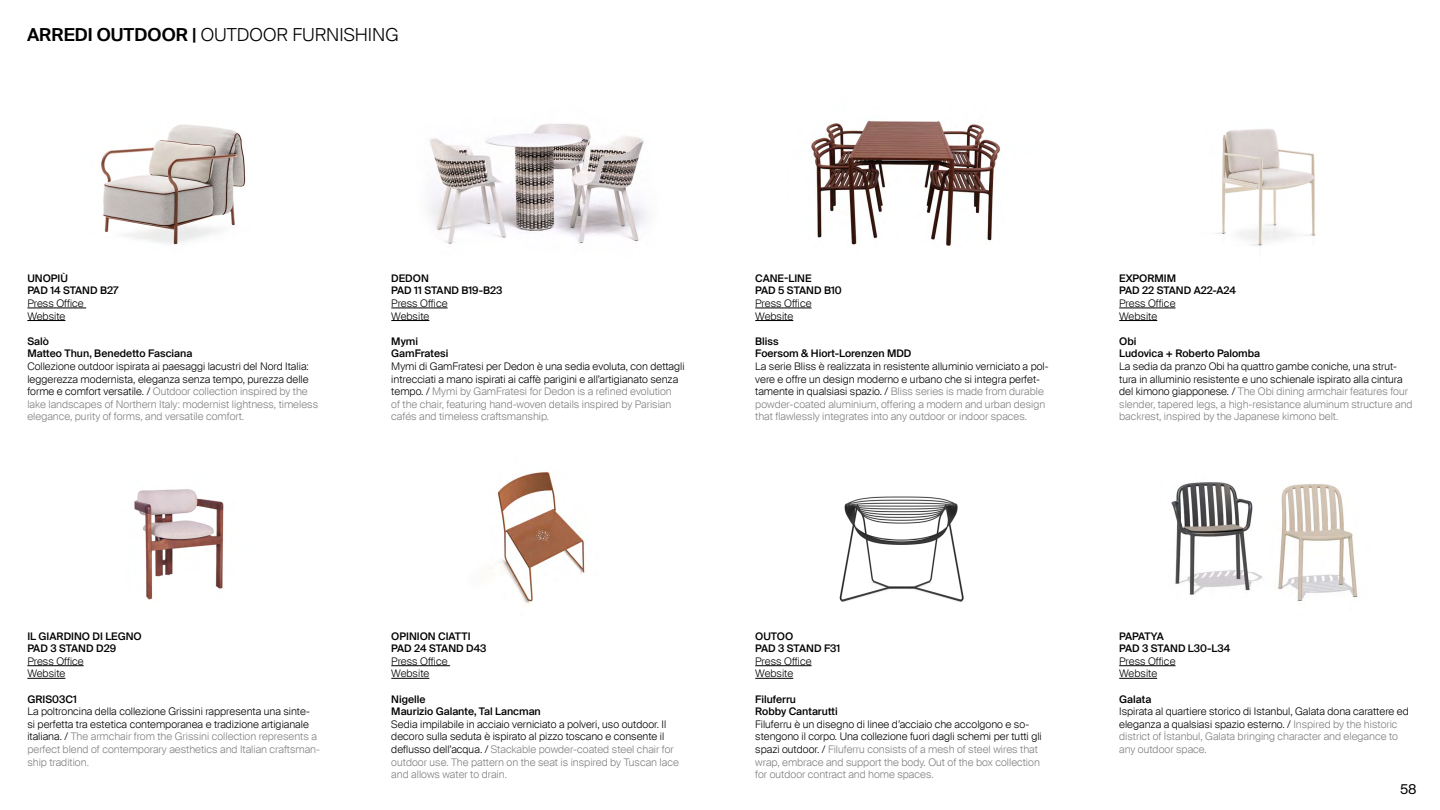
<style>
.page{position:relative;width:1440px;height:810px;background:#fff}
.page>*{position:absolute;margin:0;border:0;box-sizing:border-box;transform-origin:0 0}
.t1{font:300 18px "Suisse Intl";color:#000}
.t2{font:13.5px "Suisse Intl";color:#000}
.t3{font:300 10.5px/12.6px "Suisse Intl";color:#000}
.t4{font:300 10.5px/12.6px "Suisse Intl";color:#808080}
.t5{font:500 10.5px/12.6px "Suisse Intl";color:#000}
.s1{font-weight:600}
.s2{color:#808080}
.s3{color:#000}
</style>
<div class="page">
<img style="left:101px;top:124px;width:145px;height:121px">
<hr style="left:27px;top:308px;width:59px;height:1px;background:#000">
<hr style="left:27px;top:320px;width:38px;height:1px;background:#000">
<img style="left:430px;top:124px;width:217px;height:120px">
<hr style="left:391px;top:308px;width:57px;height:1px;background:#000">
<hr style="left:391px;top:320px;width:38px;height:1px;background:#000">
<img style="left:811px;top:120px;width:190px;height:126px">
<hr style="left:755px;top:308px;width:57px;height:1px;background:#000">
<hr style="left:755px;top:320px;width:38px;height:1px;background:#000">
<img style="left:1215px;top:129px;width:101px;height:118px">
<hr style="left:1119px;top:308px;width:57px;height:1px;background:#000">
<hr style="left:1119px;top:320px;width:38px;height:1px;background:#000">
<img style="left:134px;top:489px;width:90px;height:111px">
<hr style="left:27px;top:665px;width:57px;height:1px;background:#000">
<hr style="left:27px;top:678px;width:38px;height:1px;background:#000">
<img style="left:497px;top:472px;width:89px;height:132px">
<hr style="left:391px;top:665px;width:59px;height:1px;background:#000">
<hr style="left:391px;top:678px;width:38px;height:1px;background:#000">
<img style="left:839px;top:496px;width:125px;height:106px">
<hr style="left:755px;top:665px;width:57px;height:1px;background:#000">
<hr style="left:755px;top:678px;width:38px;height:1px;background:#000">
<img style="left:1171px;top:482px;width:187px;height:120px">
<hr style="left:1119px;top:665px;width:57px;height:1px;background:#000">
<hr style="left:1119px;top:678px;width:38px;height:1px;background:#000">
<h1 class="t1" style="left:27px;top:24px;width:373px"><span class="s1">ARREDI OUTDOOR |</span> OUTDOOR FURNISHING</h1>
<p class="t5" style="left:27px;top:272px;width:92px">UNOPIÙ<br>PAD 14 STAND B27</p>
<p class="t3" style="left:27px;top:297px;width:58px">Press Office<br>Website</p>
<p class="t5" style="left:27px;top:335px;width:166px">Salò<br>Matteo Thun, Benedetto Fasciana</p>
<p class="t3" style="left:27px;top:360px;width:292px">Collezione outdoor ispirata ai paesaggi lacustri del Nord Italia: leggerezza modernista, eleganza senza tempo, purezza delle forme e comfort versatile. / <span class="s2">Outdoor collection inspired by the lake landscapes of Northern Italy: modernist lightness, timeless elegance, purity of forms, and versatile comfort.</span></p>
<p class="t5" style="left:391px;top:272px;width:113px">DEDON<br>PAD 11 STAND B19-B23</p>
<p class="t3" style="left:391px;top:297px;width:58px">Press Office<br>Website</p>
<p class="t5" style="left:391px;top:335px;width:59px">Mymi<br>GamFratesi</p>
<p class="t4" style="left:391px;top:360px;width:295px"><span class="s3">Mymi di GamFratesi per Dedon è una sedia evoluta, con dettagli intrecciati a mano ispirati ai caffè parigini e all’artigianato senza tempo. /</span> Mymi by GamFratesi for Dedon is a refined evolution<br>of the chair, featuring hand-woven details inspired by Parisian cafés and timeless craftsmanship.</p>
<p class="t5" style="left:755px;top:272px;width:88px">CANE-LINE<br>PAD 5 STAND B10</p>
<p class="t3" style="left:755px;top:297px;width:58px">Press Office<br>Website</p>
<p class="t5" style="left:755px;top:335px;width:158px">Bliss<br>Foersom &amp; Hiort-Lorenzen MDD</p>
<p class="t3" style="left:755px;top:360px;width:295px">La serie Bliss è realizzata in resistente alluminio verniciato a pol&shy;vere e offre un design moderno e urbano che si integra perfet&shy;tamente in qualsiasi spazio. / <span class="s2">Bliss series is made from durable powder-coated aluminium, offering a modern and urban design that flawlessly integrates into any outdoor or indoor spaces.</span></p>
<p class="t5" style="left:1119px;top:272px;width:118px">EXPORMIM<br>PAD 22 STAND A22-A24</p>
<p class="t3" style="left:1119px;top:297px;width:58px">Press Office<br>Website</p>
<p class="t5" style="left:1119px;top:335px;width:142px">Obi<br>Ludovica + Roberto Palomba</p>
<p class="t4" style="left:1119px;top:360px;width:295px"><span class="s3">La sedia da pranzo Obi ha quattro gambe coniche, una strut&shy;tura in alluminio resistente e uno schienale ispirato alla cintura del kimono giapponese. /</span> The Obi dining armchair features four slender, tapered legs, a high-resistance aluminum structure and backrest, inspired by the Japanese kimono belt.</p>
<p class="t5" style="left:27px;top:630px;width:116px">IL GIARDINO DI LEGNO<br>PAD 3 STAND D29</p>
<p class="t3" style="left:27px;top:655px;width:58px">Press Office<br>Website</p>
<p class="t5" style="left:27px;top:693px;width:51px">GRIS03C1</p>
<p class="t3" style="left:27px;top:705px;width:294px">La poltroncina della collezione Grissini rappresenta una sinte&shy;si perfetta tra estetica contemporanea e tradizione artigianale italiana. / <span class="s2">The armchair from the Grissini collection represents a perfect blend of contemporary aesthetics and Italian craftsman&shy;ship tradition.</span></p>
<p class="t5" style="left:391px;top:630px;width:97px">OPINION CIATTI<br>PAD 24 STAND D43</p>
<p class="t3" style="left:391px;top:655px;width:58px">Press Office<br>Website</p>
<p class="t5" style="left:391px;top:693px;width:151px">Nigelle<br>Maurizio Galante, Tal Lancman</p>
<p class="t3" style="left:391px;top:718px;width:289px">Sedia impilabile in acciaio verniciato a polveri, uso outdoor. Il decoro sulla seduta è ispirato al pizzo toscano e consente il deflusso dell’acqua. / <span class="s2">Stackable powder-coated steel chair for outdoor use. The pattern on the seat is inspired by Tuscan lace and allows water to drain.</span></p>
<p class="t5" style="left:755px;top:630px;width:86px">OUTOO<br>PAD 3 STAND F31</p>
<p class="t3" style="left:755px;top:655px;width:58px">Press Office<br>Website</p>
<p class="t5" style="left:755px;top:693px;width:84px">Filuferru<br>Robby Cantarutti</p>
<p class="t4" style="left:755px;top:718px;width:288px"><span class="s3">Filuferru è un disegno di linee d’acciaio che accolgono e so&shy;stengono il corpo. Una collezione fuori dagli schemi per tutti gli spazi outdoor. /</span> Filuferru consists of a mesh of steel wires that wrap, embrace and support the body. Out of the box collection for outdoor contract and home spaces.</p>
<p class="t5" style="left:1119px;top:630px;width:113px">PAPATYA<br>PAD 3 STAND L30-L34</p>
<p class="t3" style="left:1119px;top:655px;width:58px">Press Office<br>Website</p>
<p class="t5" style="left:1119px;top:693px;width:34px">Galata</p>
<p class="t4" style="left:1119px;top:705px;width:291px"><span class="s3">Ispirata al quartiere storico di Istanbul, Galata dona carattere ed eleganza a qualsiasi spazio esterno. /</span> Inspired by the historic district of İstanbul, Galata bringing character and elegance to any outdoor space.</p>
<p class="t2" style="left:1400px;top:782px;width:18px">58</p>
</div>
